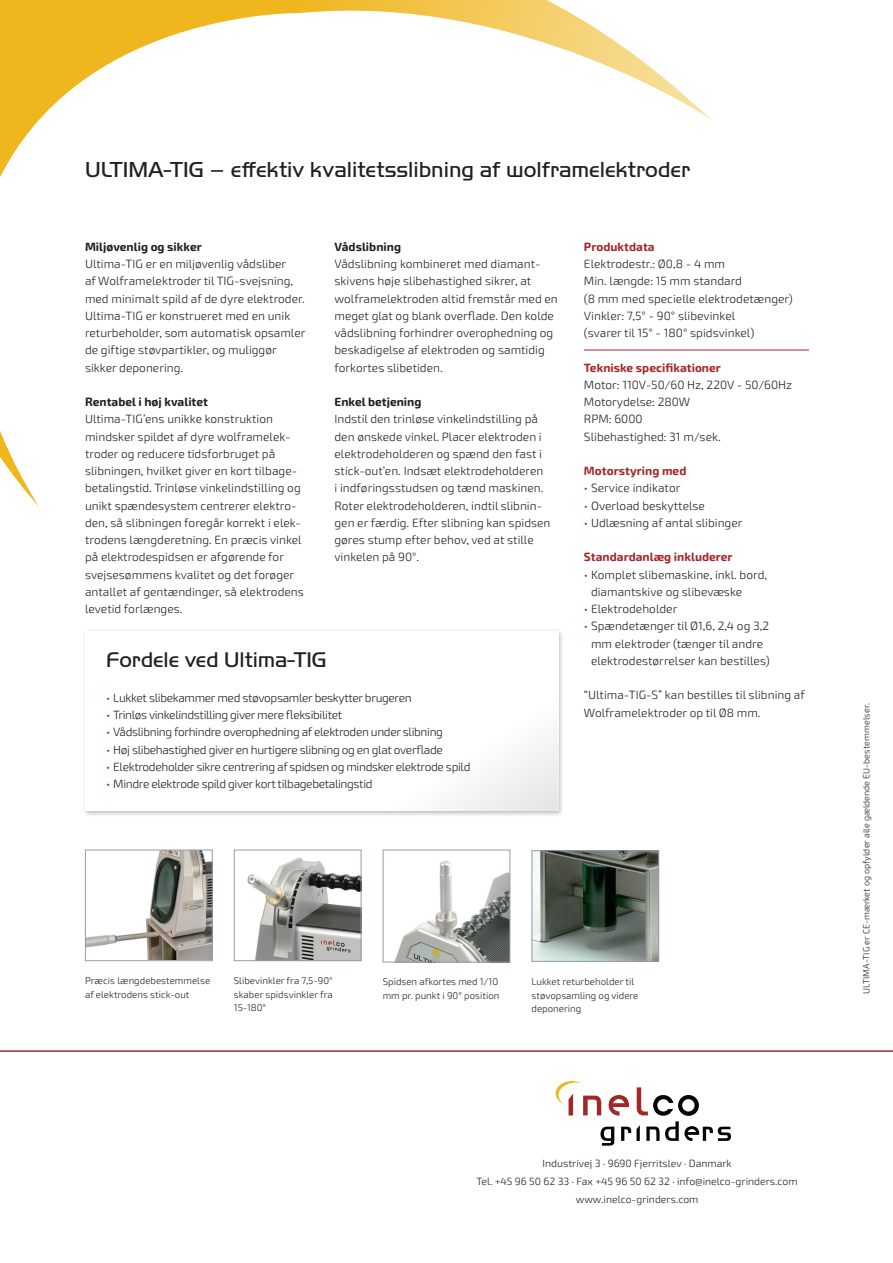
<style>
.page{position:relative;width:893px;height:1263px;background:#fff}
.page>*{position:absolute;margin:0;border:0;box-sizing:border-box;transform-origin:0 0}
.Overskrift{font:300 22.5px "Handel Got D";color:#231f20}
.Overskrift-2{font:300 22.05px "Handel Got D";color:#231f20}
.Brød_kopi{font:300 12px/17.2px "Exo Soft";color:#231f20}
.Brød_kopi-2{font:300 12px "Exo Soft";letter-spacing:-.03em;color:#231f20}
.Data{font:300 12px/17.2px "Exo Soft";color:#231f20}
.Underoverskrift{font:700 12px "Exo Soft";color:#a42728}
.Underoverskrift-2{font:700 12px "Exo Soft";color:#231f20}
.Brød{font:300 10.5px "Exo Soft";color:#231f20}
.Billedtekst{font:300 9.75px/13.5px "Exo Soft";color:#231f20}
.t1{font:300 9px "Exo Soft";color:#231f20}
.s1{color:#a42728}
</style>
<div class="page">
<img style="left:533px;top:852px;width:124px;height:108px">
<div style="left:531px;top:850px;width:128px;height:112px;border:1px solid #909ea6"></div>
<svg style="left:556px;top:1081px;width:175px;height:64px"></svg>
<hr style="left:0;top:1050px;width:893px;height:2px;background:#a42728">
<svg style="left:0;top:0;width:712px;height:507px"></svg>
<img style="left:247px;top:857px;width:112px;height:102px">
<div style="left:234px;top:850px;width:127px;height:111px;border:1px solid #909ea6"></div>
<img style="left:87px;top:852px;width:124px;height:107px">
<div style="left:85px;top:850px;width:128px;height:111px;border:1px solid #909ea6"></div>
<img style="left:395px;top:860px;width:113px;height:100px">
<div style="left:383px;top:850px;width:127px;height:112px;border:1px solid #909ea6"></div>
<hr style="left:584px;top:350px;width:225px;height:1px;background:#a42728">
<div style="left:82px;top:628px;width:483px;height:189px;background:#231f20;opacity:.3"></div>
<div style="left:85px;top:631px;width:473px;height:180px;background:#fff"></div>
<p class="Overskrift" style="left:85px;top:156px;width:607px">ULTIMA-TIG – effektiv kvalitetsslibning af wolframelektroder</p>
<p class="Underoverskrift-2" style="left:85px;top:239px;width:118px">Miljøvenlig og sikker</p>
<p class="Brød_kopi" style="left:85px;top:255px;width:222px">Ultima-TIG er en miljøvenlig vådsliber<br>af Wolframelektroder til TIG-svejsning, med minimalt spild af de dyre elektroder.<br>Ultima-TIG er konstrueret med en unik returbeholder, som automatisk opsamler de giftige støvpartikler, og muliggør sikker deponering.</p>
<p class="Underoverskrift-2" style="left:85px;top:395px;width:125px">Rentabel i høj kvalitet</p>
<p class="Brød_kopi" style="left:85px;top:411px;width:220px">Ultima-TIG’ens unikke konstruktion mindsker spildet af dyre wolframelek&shy;troder og reducere tidsforbruget på slibningen, hvilket giver en kort tilbage&shy;betalingstid. Trinløse vinkelindstilling og unikt spændesystem centrerer elektro&shy;den, så slibningen foregår korrekt i elek&shy;trodens længderetning. En præcis vinkel på elektrodespidsen er afgørende for svejsesømmens kvalitet og det forøger antallet af gentændinger, så elektrodens levetid forlænges.</p>
<p class="Underoverskrift-2" style="left:334px;top:239px;width:68px">Vådslibning</p>
<p class="Brød_kopi" style="left:334px;top:255px;width:225px">Vådslibning kombineret med diamant&shy;skivens høje slibehastighed sikrer, at wolframelektroden altid fremstår med en meget glat og blank overflade. Den kolde vådslibning forhindrer overophedning og beskadigelse af elektroden og samtidig forkortes slibetiden.</p>
<p class="Underoverskrift-2" style="left:334px;top:395px;width:89px">Enkel betjening</p>
<p class="Brød_kopi" style="left:334px;top:411px;width:217px">Indstil den trinløse vinkelindstilling på den ønskede vinkel. Placer elektroden i elektrodeholderen og spænd den fast i stick-out’en. Indsæt elektrodeholderen<br>i indføringsstudsen og tænd maskinen.<br>Roter elektrodeholderen, indtil slibnin&shy;gen er færdig. Efter slibning kan spidsen gøres stump efter behov, ved at stille vinkelen på 90°.</p>
<p class="Overskrift-2" style="left:106px;top:648px;width:222px">Fordele ved Ultima-TIG</p>
<p class="Brød_kopi-2" style="left:106px;top:691px;width:307px"><span class="s1">•</span> Lukket slibekammer med støvopsamler beskytter brugeren</p>
<p class="Brød_kopi-2" style="left:106px;top:708px;width:237px"><span class="s1">•</span> Trinløs vinkelindstilling giver mere fleksibilitet</p>
<p class="Brød_kopi-2" style="left:106px;top:725px;width:338px"><span class="s1">•</span> Vådslibning forhindre overophedning af elektroden under slibning</p>
<p class="Brød_kopi-2" style="left:106px;top:743px;width:338px"><span class="s1">•</span> Høj slibehastighed giver en hurtigere slibning og en glat overflade</p>
<p class="Brød_kopi-2" style="left:106px;top:760px;width:366px"><span class="s1">•</span> Elektrodeholder sikre centrering af spidsen og mindsker elektrode spild</p>
<p class="Brød_kopi-2" style="left:106px;top:777px;width:268px"><span class="s1">•</span> Mindre elektrode spild giver kort tilbagebetalingstid</p>
<p class="Underoverskrift" style="left:584px;top:239px;width:72px">Produktdata</p>
<p class="Data" style="left:584px;top:255px;width:143px">Elektrodestr.: Ø0,8 - 4 mm</p>
<p class="Data" style="left:584px;top:273px;width:210px">Min. længde: 15 mm standard<br>(8 mm med specielle elektrodetænger)</p>
<p class="Data" style="left:584px;top:307px;width:172px">Vinkler: 7,5° - 90° slibevinkel (svarer til 15° - 180° spidsvinkel)</p>
<p class="Underoverskrift" style="left:584px;top:360px;width:138px">Tekniske specifikationer</p>
<p class="Data" style="left:584px;top:376px;width:210px">Motor: 110V-50/60 Hz, 220V - 50/60Hz</p>
<p class="Data" style="left:584px;top:393px;width:108px">Motorydelse: 280W</p>
<p class="Data" style="left:584px;top:411px;width:60px">RPM: 6000</p>
<p class="Data" style="left:584px;top:428px;width:138px">Slibehastighed: 31 m/sek.</p>
<p class="Underoverskrift" style="left:584px;top:464px;width:104px">Motorstyring med</p>
<p class="Brød_kopi" style="left:584px;top:480px;width:98px"><span class="s1">•</span> Service indikator</p>
<p class="Brød_kopi" style="left:584px;top:497px;width:123px"><span class="s1">•</span> Overload beskyttelse</p>
<p class="Brød_kopi" style="left:584px;top:514px;width:160px"><span class="s1">•</span> Udlæsning af antal slibinger</p>
<p class="Underoverskrift" style="left:584px;top:550px;width:150px">Standardanlæg inkluderer</p>
<p class="Brød_kopi" style="left:591px;top:566px;width:178px;text-indent:-7px"><span class="s1">•</span> Komplet slibemaskine, inkl. bord, diamantskive og slibevæske</p>
<p class="Brød_kopi" style="left:584px;top:600px;width:95px"><span class="s1">•</span> Elektrodeholder</p>
<p class="Brød_kopi" style="left:584px;top:618px;width:187px;text-align:center"><span class="s1">•</span> Spændetænger til Ø1,6, 2,4 og 3,2 mm elektroder (tænger til andre elektrodestørrelser kan bestilles)</p>
<p class="Brød_kopi" style="left:584px;top:687px;width:222px">“Ultima-TIG-S” kan bestilles til slibning af<br>Wolframelektroder op til Ø8 mm.</p>
<p class="Billedtekst" style="left:234px;top:974px;width:101px">Slibevinkler fra 7,5-90°</p>
<p class="Billedtekst" style="left:234px;top:987px;width:101px">skaber spidsvinkler fra</p>
<p class="Billedtekst" style="left:234px;top:1001px;width:34px">15-180°</p>
<p class="Billedtekst" style="left:85px;top:974px;width:127px">Præcis længdebestemmelse af elektrodens stick-out</p>
<p class="Billedtekst" style="left:383px;top:975px;width:118px">Spidsen afkortes med 1/10 mm pr. punkt i 90° position</p>
<p class="Billedtekst" style="left:531px;top:975px;width:108px">Lukket returbeholder til støvopsamling og videre deponering</p>
<p class="t1" style="left:861px;top:994px;width:292px;rotate:-90deg">ULTIMA-TIG er CE-mærket og opfylder alle gældende EU-bestemmelser.</p>
<p class="Brød" style="left:542px;top:1157px;width:191px">Industrivej 3 · 9690 Fjerritslev · Danmark</p>
<p class="Brød" style="left:477px;top:1175px;width:323px">Tel. +45 96 50 62 33 · Fax +45 96 50 62 32 · info@inelco-grinders.com</p>
<p class="Brød" style="left:576px;top:1193px;width:124px">www.inelco-grinders.com</p>
</div>
